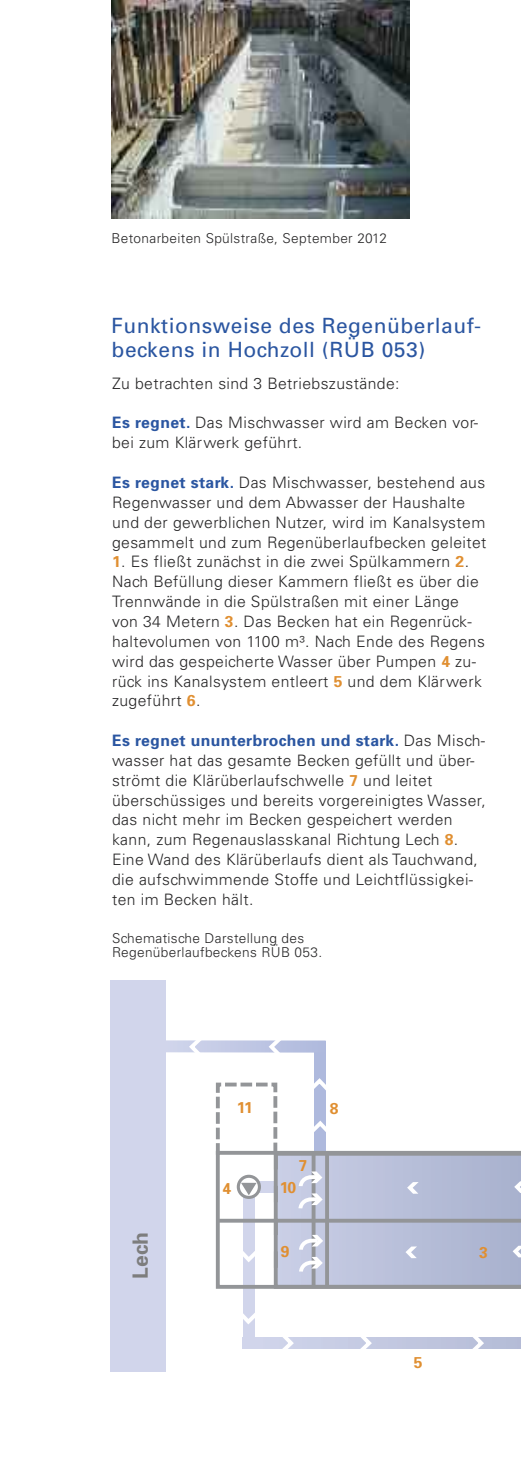
<style>
.page{position:relative;width:521px;height:1474px;background:#fff}
.page>*{position:absolute;margin:0;border:0;box-sizing:border-box;transform-origin:0 0}
.t1{font:21px/24.5px "Univers";letter-spacing:.025em;color:#2b56a1}
.t2{font:700 21px "Univers";color:#7d7d7d}
.t3{font:300 15.75px/19.8px "Univers";letter-spacing:.025em;color:#272627}
.t4{font:700 15.75px "Univers";color:#e08f31}
.t5{font:300 13.65px/14.9px "Univers";letter-spacing:.025em;color:#272627}
.s1{font-weight:700;color:#2b56a1}
.s2{font-weight:700;color:#e08f31}
</style>
<div class="page">
<div style="left:111px;top:980px;width:55px;height:392px;background:#d1d5eb"></div>
<div style="left:314px;top:1040px;width:12px;height:112px;background:#aeb9dd"></div>
<svg style="left:314px;top:1121px;width:12px;height:11px"></svg>
<svg style="left:314px;top:1078px;width:12px;height:13px"></svg>
<svg style="left:166px;top:1040px;width:160px;height:12px"></svg>
<svg style="left:266px;top:1040px;width:27px;height:13px"></svg>
<svg style="left:186px;top:1040px;width:28px;height:13px"></svg>
<div style="left:243px;top:1337px;width:278px;height:11px;background:#c0c6df"></div>
<svg style="left:459px;top:1337px;width:28px;height:12px"></svg>
<svg style="left:347px;top:1337px;width:28px;height:12px"></svg>
<div style="left:243px;top:1196px;width:11px;height:152px;background:#d1d5eb"></div>
<svg style="left:242px;top:1299px;width:55px;height:50px"></svg>
<svg style="left:215px;top:1082px;width:63px;height:202px"></svg>
<svg style="left:216px;top:1150px;width:305px;height:138px"></svg>
<img style="left:112px;top:0;width:297px;height:218px">
<p class="t5" style="left:112px;top:232px;width:277px">Betonarbeiten Spülstraße, September 2012</p>
<h1 class="t1" style="left:112px;top:315px;width:371px">Funktionsweise des Regenüberlauf&shy;beckens in Hochzoll (RÜB 053)</h1>
<p class="t3" style="left:112px;top:374px;width:289px">Zu betrachten sind 3 Betriebszustände:</p>
<p class="t3" style="left:112px;top:414px;width:367px"><span class="s1">Es regnet.</span> Das Mischwasser wird am Becken vor&shy;bei zum Klärwerk geführt.</p>
<p class="t3" style="left:112px;top:474px;width:376px"><span class="s1">Es regnet stark.</span> Das Mischwasser, bestehend aus Regenwasser und dem Abwasser der Haushalte und der gewerblichen Nutzer, wird im Kanalsystem gesammelt und zum Regenüberlaufbecken geleitet</p>
<p class="t3" style="left:112px;top:553px;width:374px"><span class="s2">1</span>. Es fließt zunächst in die zwei Spülkammern <span class="s2">2</span>.<br>Nach Befüllung dieser Kammern fließt es über die Trennwände in die Spülstraßen mit einer Länge von 34 Metern <span class="s2">3</span>. Das Becken hat ein Regenrück&shy;haltevolumen von 1100 m³. Nach Ende des Regens wird das gespeicherte Wasser über Pumpen <span class="s2">4</span> zu&shy;rück ins Kanalsystem entleert <span class="s2">5</span> und dem Klärwerk zugeführt <span class="s2">6</span>.</p>
<p class="t3" style="left:112px;top:732px;width:375px"><span class="s1">Es regnet ununterbrochen und stark.</span> Das Misch&shy;wasser hat das gesamte Becken gefüllt und über&shy;strömt die Klärüberlaufschwelle <span class="s2">7</span> und leitet überschüssiges und bereits vorgereinigtes Wasser, das nicht mehr im Becken gespeichert werden kann, zum Regenauslasskanal Richtung Lech <span class="s2">8</span>.<br>Eine Wand des Klärüberlaufs dient als Tauchwand, die aufschwimmende Stoffe und Leichtflüssigkei&shy;ten im Becken hält.</p>
<p class="t5" style="left:112px;top:931px;width:212px">Schematische Darstellung des<br>Regenüberlaufbeckens RÜB 053.</p>
<p class="t4" style="left:237px;top:1101px;width:18px">11</p>
<p class="t4" style="left:330px;top:1103px;width:10px">8</p>
<h1 class="t2" style="left:133px;top:1278px;width:48px;rotate:-90deg">Lech</h1>
<p class="t4" style="left:222px;top:1182px;width:10px">4</p>
<p class="t4" style="left:299px;top:1159px;width:10px">7</p>
<p class="t4" style="left:280px;top:1181px;width:18px">10</p>
<p class="t4" style="left:281px;top:1245px;width:10px">9</p>
<p class="t4" style="left:414px;top:1356px;width:10px">5</p>
<p class="t4" style="left:479px;top:1246px;width:10px">3</p>
</div>
